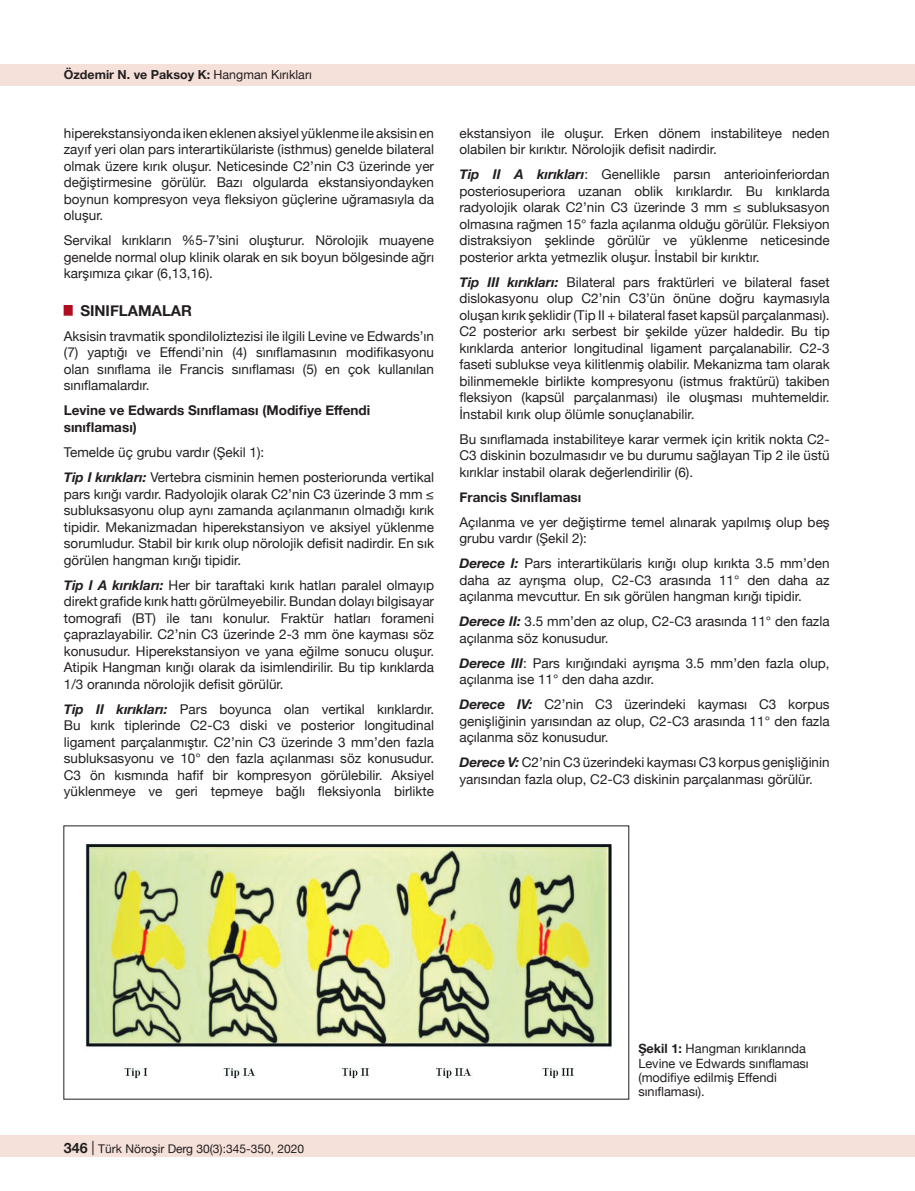
<style>
.page{position:relative;width:915px;height:1191px;background:#fff}
.page>*{position:absolute;margin:0;border:0;box-sizing:border-box;transform-origin:0 0}
.t1{font:700 15px "Helvetica Neue";color:#231f20}
.t2{font:13.5px/16.5px "Helvetica Neue";color:#231f20;text-align:justify}
.t3{font:700 13.5px/16.5px "Helvetica Neue";color:#231f20}
.t4{font:12.75px/14.2px "Helvetica Neue";color:#231f20}
.t5{font:700 12.45px "Helvetica Neue";color:#231f20}
.t6{font:12px "Helvetica Neue";color:#231f20}
.s1{font-weight:400}
.s2{font-weight:700;font-style:italic}
.s3{font-weight:700;font-size:14.25px}
.s4{font-size:14.25px}
.s5{font-weight:700}
</style>
<div class="page">
<div style="left:0;top:1135px;width:914px;height:22px;background:#f6e1da"></div>
<div style="left:0;top:64px;width:914px;height:21px;background:#f6e1da"></div>
<img style="left:85px;top:844px;width:527px;height:235px">
<p class="t5" style="left:64px;top:65px;width:249px">Özdemir N. ve Paksoy K: <span class="s1">Hangman Kırıkları</span></p>
<p class="t2" style="left:64px;top:125px;width:371px">hiperekstansiyonda iken eklenen aksiyel yüklenme ile aksisin en zayıf yeri olan pars interartikülariste (isthmus) genelde bilateral olmak üzere kırık oluşur. Neticesinde C2’nin C3 üzerinde yer değiştirmesine görülür. Bazı olgularda ekstansiyondayken boynun kompresyon veya fleksiyon güçlerine uğramasıyla da oluşur.</p>
<p class="t2" style="left:64px;top:233px;width:371px">Servikal kırıkların %5-7’sini oluşturur. Nörolojik muayene genelde normal olup klinik olarak en sık boyun bölgesinde ağrı karşımıza çıkar (6,13,16).</p>
<p class="t1" style="left:64px;top:299px;width:130px"><sup>█</sup> SINIFLAMALAR</p>
<p class="t2" style="left:64px;top:329px;width:371px">Aksisin travmatik spondiloliztezisi ile ilgili Levine ve Edwards’ın (7) yaptığı ve Effendi’nin (4) sınıflamasının modifikasyonu olan sınıflama ile Francis sınıflaması (5) en çok kullanılan sınıflamalardır.</p>
<p class="t3" style="left:64px;top:403px;width:308px">Levine ve Edwards Sınıflaması (Modifiye Effendi sınıflaması)</p>
<p class="t2" style="left:64px;top:440px;width:371px;line-height:25px">Temelde üç grubu vardır (Şekil 1):<br><span class="s2">Tip I kırıkları:</span> Vertebra cisminin hemen posteriorunda vertikal</p>
<p class="t2" style="left:64px;top:486px;width:371px">pars kırığı vardır. Radyolojik olarak C2’nin C3 üzerinde 3 mm ≤ subluksasyonu olup aynı zamanda açılanmanın olmadığı kırık tipidir. Mekanizmadan hiperekstansiyon ve aksiyel yüklenme sorumludur. Stabil bir kırık olup nörolojik defisit nadirdir. En sık görülen hangman kırığı tipidir.</p>
<p class="t2" style="left:64px;top:577px;width:371px"><span class="s2">Tip I A kırıkları:</span> Her bir taraftaki kırık hatları paralel olmayıp direkt grafide kırık hattı görülmeyebilir. Bundan dolayı bilgisayar tomografi (BT) ile tanı konulur. Fraktür hatları forameni çaprazlayabilir. C2’nin C3 üzerinde 2-3 mm öne kayması söz konusudur. Hiperekstansiyon ve yana eğilme sonucu oluşur.<br>Atipik Hangman kırığı olarak da isimlendirilir. Bu tip kırıklarda 1/3 oranında nörolojik defisit görülür.</p>
<p class="t2" style="left:64px;top:701px;width:371px"><span class="s2">Tip II kırıkları:</span> Pars boyunca olan vertikal kırıklardır.<br>Bu kırık tiplerinde C2-C3 diski ve posterior longitudinal ligament parçalanmıştır. C2’nin C3 üzerinde 3 mm’den fazla subluksasyonu ve 10° den fazla açılanması söz konusudur.<br>C3 ön kısmında hafif bir kompresyon görülebilir. Aksiyel yüklenmeye ve geri tepmeye bağlı fleksiyonla birlikte</p>
<p class="t2" style="left:459px;top:125px;width:371px">ekstansiyon ile oluşur. Erken dönem instabiliteye neden olabilen bir kırıktır. Nörolojik defisit nadirdir.</p>
<p class="t2" style="left:459px;top:167px;width:371px"><span class="s2">Tip II A kırıkları</span>: Genellikle parsın anterioinferiordan posteriosuperiora uzanan oblik kırıklardır. Bu kırıklarda radyolojik olarak C2’nin C3 üzerinde 3 mm ≤ subluksasyon olmasına rağmen 15° fazla açılanma olduğu görülür. Fleksiyon distraksiyon şeklinde görülür ve yüklenme neticesinde posterior arkta yetmezlik oluşur. İnstabil bir kırıktır.</p>
<p class="t2" style="left:459px;top:274px;width:371px"><span class="s2">Tip III kırıkları:</span> Bilateral pars fraktürleri ve bilateral faset dislokasyonu olup C2’nin C3’ün önüne doğru kaymasıyla oluşan kırık şeklidir (Tip II + bilateral faset kapsül parçalanması).<br>C2 posterior arkı serbest bir şekilde yüzer haldedir. Bu tip kırıklarda anterior longitudinal ligament parçalanabilir. C2-3 faseti sublukse veya kilitlenmiş olabilir. Mekanizma tam olarak bilinmemekle birlikte kompresyonu (istmus fraktürü) takiben fleksiyon (kapsül parçalanması) ile oluşması muhtemeldir.<br>İnstabil kırık olup ölümle sonuçlanabilir.</p>
<p class="t2" style="left:459px;top:431px;width:371px">Bu sınıflamada instabiliteye karar vermek için kritik nokta C2- C3 diskinin bozulmasıdır ve bu durumu sağlayan Tip 2 ile üstü kırıklar instabil olarak değerlendirilir (6).</p>
<p class="t3" style="left:459px;top:489px;width:123px">Francis Sınıflaması</p>
<p class="t2" style="left:459px;top:514px;width:371px">Açılanma ve yer değiştirme temel alınarak yapılmış olup beş grubu vardır (Şekil 2):</p>
<p class="t2" style="left:459px;top:556px;width:371px"><span class="s2">Derece I:</span> Pars interartikülaris kırığı olup kırıkta 3.5 mm’den daha az ayrışma olup, C2-C3 arasında 11° den daha az açılanma mevcuttur. En sık görülen hangman kırığı tipidir.</p>
<p class="t2" style="left:459px;top:614px;width:371px"><span class="s2">Derece II:</span> 3.5 mm’den az olup, C2-C3 arasında 11° den fazla açılanma söz konusudur.</p>
<p class="t2" style="left:459px;top:655px;width:371px"><span class="s2">Derece III</span>: Pars kırığındaki ayrışma 3.5 mm’den fazla olup, açılanma ise 11° den daha azdır.</p>
<p class="t2" style="left:459px;top:697px;width:371px"><span class="s2">Derece IV:</span> C2’nin C3 üzerindeki kayması C3 korpus genişliğinin yarısından az olup, C2-C3 arasında 11° den fazla açılanma söz konusudur.</p>
<p class="t2" style="left:459px;top:755px;width:371px"><span class="s2">Derece V:</span> C2’nin C3 üzerindeki kayması C3 korpus genişliğinin yarısından fazla olup, C2-C3 diskinin parçalanması görülür.</p>
<p class="t6" style="left:63px;top:1140px;width:242px"><span class="s3">346</span> <span class="s4">|</span> Türk Nöroşir Derg 30(3):345-350, 2020</p>
<p class="t4" style="left:638px;top:1042px;width:172px"><span class="s5">Şekil 1:</span> Hangman kırıklarında<br>Levine ve Edwards sınıflaması (modifiye edilmiş Effendi sınıflaması).</p>
</div>
